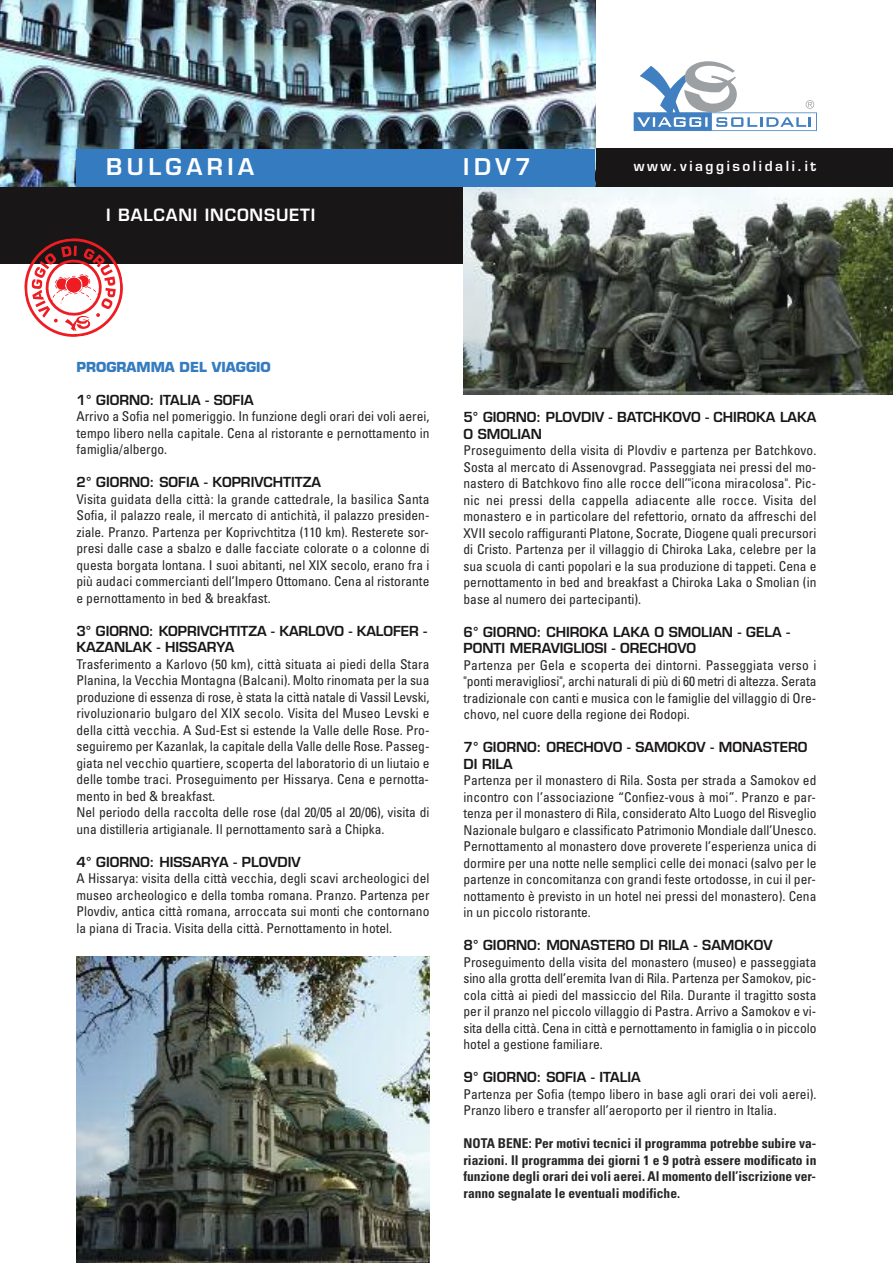
<style>
.page{position:relative;width:893px;height:1263px;background:#fff}
.page>*{position:absolute;margin:0;border:0;box-sizing:border-box;transform-origin:0 0}
.t1{font:600 22.5px "Eurostile";letter-spacing:.2em;color:#fff}
.t2{font:600 16.5px "Eurostile";letter-spacing:.05em;color:#fff}
.t3{font:condensed 13.5px/16.5px "Univers";color:#272627;text-align:justify}
.t4{font:600 13.5px/16.5px "Eurostile";color:#191617}
.t5{font:700 condensed 13.5px/16.5px "Univers";color:#272627;text-align:justify}
.t6{font:600 13.5px "Eurostile";letter-spacing:.19em;color:#fff}
.t7{font:700 13.5px "Eurostile";color:#347bc0}
</style>
<div class="page">
<img style="left:77px;top:956px;width:352px;height:307px">
<div style="left:595px;top:149px;width:298px;height:38px;background:#191617"></div>
<svg style="left:634px;top:61px;width:183px;height:70px"></svg>
<img style="left:0;top:0;width:595px;height:187px">
<div style="left:77px;top:149px;width:518px;height:40px;background:#347bc0"></div>
<div style="left:0;top:187px;width:463px;height:77px;background:#191617"></div>
<img style="left:463px;top:187px;width:430px;height:208px">
<svg style="left:24px;top:238px;width:99px;height:99px"></svg>
<h1 class="t1" style="left:106px;top:158px;width:149px">BULGARIA</h1>
<h1 class="t1" style="left:463px;top:158px;width:69px">IDV7</h1>
<p class="t2" style="left:106px;top:208px;width:211px">I BALCANI INCONSUETI</p>
<p class="t6" style="left:634px;top:161px;width:184px">www.viaggisolidali.it</p>
<p class="t7" style="left:77px;top:361px;width:196px">PROGRAMMA DEL VIAGGIO</p>
<p class="t4" style="left:77px;top:393px;width:179px">1° GIORNO: ITALIA - SOFIA</p>
<p class="t3" style="left:77px;top:409px;width:354px">Arrivo a Sofia nel pomeriggio. In funzione degli orari dei voli aerei, tempo libero nella capitale. Cena al ristorante e pernottamento in famiglia/albergo.</p>
<p class="t4" style="left:77px;top:475px;width:246px">2° GIORNO: SOFIA - KOPRIVCHTITZA</p>
<p class="t3" style="left:77px;top:492px;width:354px">Visita guidata della città: la grande cattedrale, la basilica Santa Sofia, il palazzo reale, il mercato di antichità, il palazzo presiden&shy;ziale. Pranzo. Partenza per Koprivchtitza (110 km). Resterete sor&shy;presi dalle case a sbalzo e dalle facciate colorate o a colonne di questa borgata lontana. I suoi abitanti, nel XIX secolo, erano fra i più audaci commercianti dell’Impero Ottomano. Cena al ristorante e pernottamento in bed &amp; breakfast.</p>
<p class="t4" style="left:77px;top:624px;width:352px">3° GIORNO: KOPRIVCHTITZA - KARLOVO - KALOFER -<br>KAZANLAK - HISSARYA</p>
<p class="t3" style="left:77px;top:657px;width:354px;text-align:left">Trasferimento a Karlovo (50 km), città situata ai piedi della Stara Planina, la Vecchia Montagna (Balcani). Molto rinomata per la sua produzione di essenza di rose, è stata la città natale di Vassil Levski, rivoluzionario bulgaro del XIX secolo. Visita del Museo Levski e della città vecchia. A Sud-Est si estende la Valle delle Rose. Pro&shy;seguiremo per Kazanlak, la capitale della Valle delle Rose. Passeg&shy;giata nel vecchio quartiere, scoperta del laboratorio di un liutaio e delle tombe traci. Proseguimento per Hissarya. Cena e pernotta&shy;mento in bed &amp; breakfast.<br>Nel periodo della raccolta delle rose (dal 20/05 al 20/06), visita di una distilleria artigianale. Il pernottamento sarà a Chipka.</p>
<p class="t4" style="left:77px;top:855px;width:225px">4° GIORNO: HISSARYA - PLOVDIV</p>
<p class="t3" style="left:77px;top:871px;width:354px">A Hissarya: visita della città vecchia, degli scavi archeologici del museo archeologico e della tomba romana. Pranzo. Partenza per Plovdiv, antica città romana, arroccata sui monti che contornano la piana di Tracia. Visita della città. Pernottamento in hotel.</p>
<p class="t4" style="left:463px;top:410px;width:354px">5° GIORNO: PLOVDIV - BATCHKOVO - CHIROKA LAKA<br>O SMOLIAN</p>
<p class="t3" style="left:463px;top:443px;width:354px">Proseguimento della visita di Plovdiv e partenza per Batchkovo.<br>Sosta al mercato di Assenovgrad. Passeggiata nei pressi del mo&shy;nastero di Batchkovo fino alle rocce dell’"icona miracolosa". Pic&shy;nic nei pressi della cappella adiacente alle rocce. Visita del monastero e in particolare del refettorio, ornato da affreschi del XVII secolo raffiguranti Platone, Socrate, Diogene quali precursori di Cristo. Partenza per il villaggio di Chiroka Laka, celebre per la sua scuola di canti popolari e la sua produzione di tappeti. Cena e pernottamento in bed and breakfast a Chiroka Laka o Smolian (in base al numero dei partecipanti).</p>
<p class="t4" style="left:463px;top:625px;width:328px">6° GIORNO: CHIROKA LAKA O SMOLIAN - GELA -<br>PONTI MERAVIGLIOSI - ORECHOVO</p>
<p class="t3" style="left:463px;top:658px;width:354px">Partenza per Gela e scoperta dei dintorni. Passeggiata verso i "ponti meravigliosi", archi naturali di più di 60 metri di altezza. Serata tradizionale con canti e musica con le famiglie del villaggio di Ore&shy;chovo, nel cuore della regione dei Rodopi.</p>
<p class="t4" style="left:463px;top:740px;width:345px">7° GIORNO: ORECHOVO - SAMOKOV - MONASTERO<br>DI RILA</p>
<p class="t3" style="left:463px;top:773px;width:354px">Partenza per il monastero di Rila. Sosta per strada a Samokov ed incontro con l’associazione “Confiez-vous à moi”. Pranzo e par&shy;tenza per il monastero di Rila, considerato Alto Luogo del Risveglio Nazionale bulgaro e classificato Patrimonio Mondiale dall’Unesco.<br>Pernottamento al monastero dove proverete l’esperienza unica di dormire per una notte nelle semplici celle dei monaci (salvo per le partenze in concomitanza con grandi feste ortodosse, in cui il per&shy;nottamento è previsto in un hotel nei pressi del monastero). Cena in un piccolo ristorante.</p>
<p class="t4" style="left:463px;top:938px;width:311px">8° GIORNO: MONASTERO DI RILA - SAMOKOV</p>
<p class="t3" style="left:463px;top:955px;width:354px">Proseguimento della visita del monastero (museo) e passeggiata sino alla grotta dell’eremita Ivan di Rila. Partenza per Samokov, pic&shy;cola città ai piedi del massiccio del Rila. Durante il tragitto sosta per il pranzo nel piccolo villaggio di Pastra. Arrivo a Samokov e vi&shy;sita della città. Cena in città e pernottamento in famiglia o in piccolo hotel a gestione familiare.</p>
<p class="t4" style="left:463px;top:1070px;width:179px">9° GIORNO: SOFIA - ITALIA</p>
<p class="t3" style="left:463px;top:1087px;width:354px">Partenza per Sofia (tempo libero in base agli orari dei voli aerei).<br>Pranzo libero e transfer all’aeroporto per il rientro in Italia.</p>
<p class="t5" style="left:463px;top:1136px;width:354px">NOTA BENE: Per motivi tecnici il programma potrebbe subire va&shy;riazioni. Il programma dei giorni 1 e 9 potrà essere modificato in funzione degli orari dei voli aerei. Al momento dell’iscrizione ver&shy;ranno segnalate le eventuali modifiche.</p>
</div>
